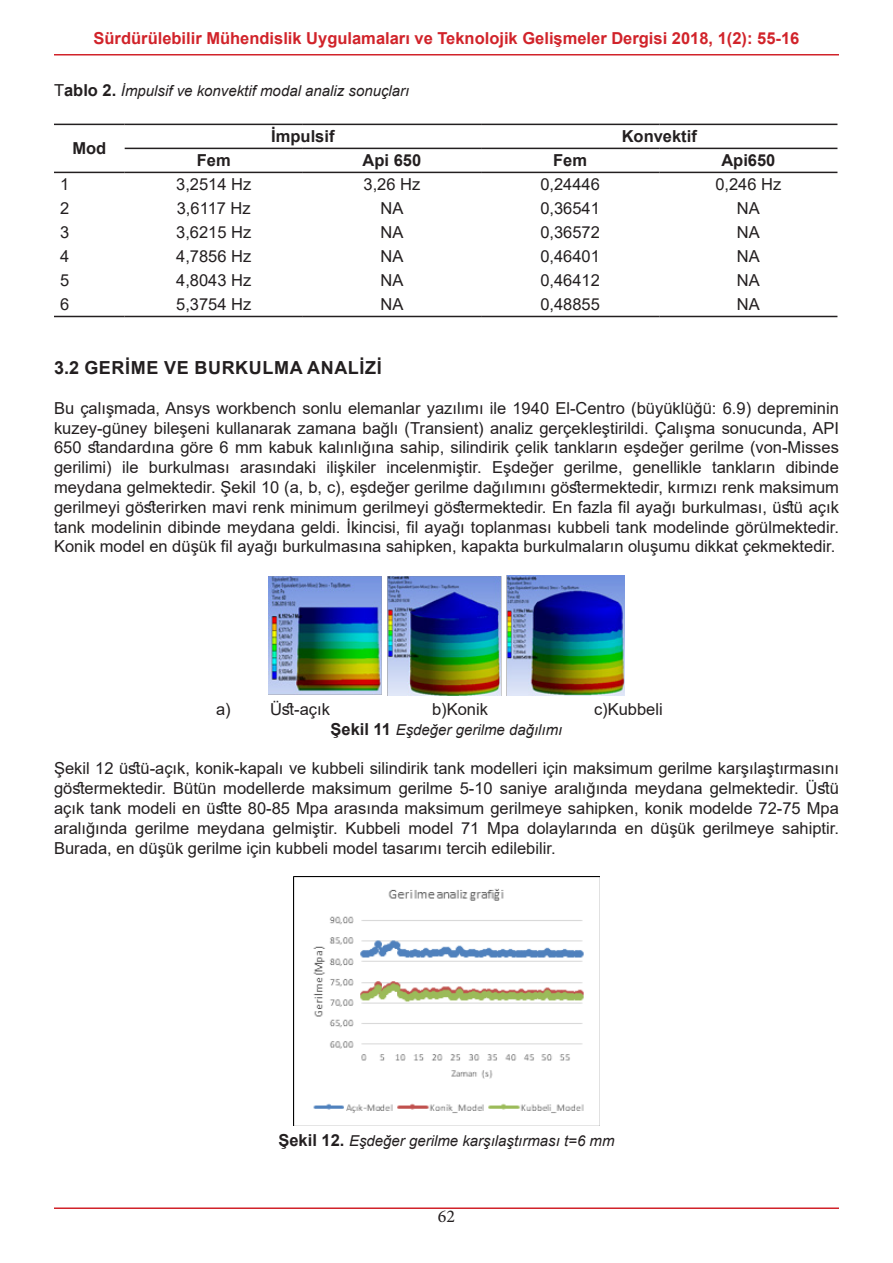
<style>
.page{position:relative;width:893px;height:1263px;background:#fff}
.page>*{position:absolute;margin:0;border:0;box-sizing:border-box;transform-origin:0 0}
.t1{font:700 18px "Arial";letter-spacing:.035em;color:#231f20}
.t2{font:18px "Minion Pro";color:#231f20}
.t3{font:16.5px/19.8px "Arial";color:#231f20;text-align:justify}
.t4{font:700 16.5px "Arial";color:#d1232a}
.t5{font:700 16.5px "Arial";color:#231f20}
.t6{font:italic 15px "Arial";color:#231f20}
.s1{font-style:normal;font-size:16.5px}
.s2{font-weight:700;font-style:normal;font-size:16.5px}
</style>
<div class="page">
<hr style="left:54px;top:54px;width:785px;height:2px;background:#d1232a">
<hr style="left:54px;top:1207px;width:785px;height:2px;background:#d1232a">
<hr style="left:54px;top:316px;width:71px;height:1px;background:#231f20">
<hr style="left:125px;top:316px;width:178px;height:1px;background:#231f20">
<hr style="left:303px;top:316px;width:178px;height:1px;background:#231f20">
<hr style="left:481px;top:316px;width:178px;height:1px;background:#231f20">
<hr style="left:659px;top:316px;width:178px;height:1px;background:#231f20">
<hr style="left:125px;top:172px;width:178px;height:1px;background:#231f20">
<hr style="left:303px;top:172px;width:178px;height:1px;background:#231f20">
<hr style="left:481px;top:172px;width:178px;height:1px;background:#231f20">
<hr style="left:659px;top:172px;width:178px;height:1px;background:#231f20">
<hr style="left:54px;top:124px;width:71px;height:1px;background:#231f20">
<hr style="left:54px;top:172px;width:71px;height:1px;background:#231f20">
<hr style="left:125px;top:124px;width:178px;height:1px;background:#231f20">
<hr style="left:303px;top:124px;width:178px;height:1px;background:#231f20">
<hr style="left:481px;top:124px;width:178px;height:1px;background:#231f20">
<hr style="left:659px;top:124px;width:178px;height:1px;background:#231f20">
<hr style="left:125px;top:148px;width:178px;height:1px;background:#231f20">
<hr style="left:303px;top:148px;width:178px;height:1px;background:#231f20">
<hr style="left:481px;top:148px;width:178px;height:1px;background:#231f20">
<hr style="left:659px;top:148px;width:178px;height:1px;background:#231f20">
<img style="left:269px;top:575px;width:355px;height:120px">
<img style="left:294px;top:877px;width:305px;height:249px">
<p class="t4" style="left:94px;top:26px;width:707px">Sürdürülebilir Mühendislik Uygulamaları ve Teknolojik Gelişmeler Dergisi 2018, 1(2): 55-16</p>
<p class="t6" style="left:54px;top:81px;width:357px"><span class="s1">T</span><span class="s2">ablo 2.</span> İmpulsif ve konvektif modal analiz sonuçları</p>
<p class="t5" style="left:72px;top:137px;width:35px">Mod</p>
<p class="t5" style="left:271px;top:125px;width:65px">İmpulsif</p>
<p class="t5" style="left:622px;top:125px;width:77px">Konvektif</p>
<p class="t5" style="left:197px;top:149px;width:35px">Fem</p>
<p class="t5" style="left:363px;top:149px;width:60px">Api 650</p>
<p class="t5" style="left:553px;top:149px;width:35px">Fem</p>
<p class="t5" style="left:721px;top:149px;width:56px">Api650</p>
<p class="t3" style="left:60px;top:175px;width:11px">1</p>
<p class="t3" style="left:176px;top:175px;width:77px">3,2514 Hz</p>
<p class="t3" style="left:364px;top:175px;width:58px">3,26 Hz</p>
<p class="t3" style="left:540px;top:175px;width:61px">0,24446</p>
<p class="t3" style="left:715px;top:175px;width:68px">0,246 Hz</p>
<p class="t3" style="left:60px;top:199px;width:11px">2</p>
<p class="t3" style="left:177px;top:199px;width:75px">3,6117 Hz</p>
<p class="t3" style="left:380px;top:199px;width:24px">NA</p>
<p class="t3" style="left:540px;top:199px;width:61px">0,36541</p>
<p class="t3" style="left:737px;top:199px;width:24px">NA</p>
<p class="t3" style="left:60px;top:223px;width:11px">3</p>
<p class="t3" style="left:176px;top:223px;width:77px">3,6215 Hz</p>
<p class="t3" style="left:380px;top:223px;width:24px">NA</p>
<p class="t3" style="left:540px;top:223px;width:61px">0,36572</p>
<p class="t3" style="left:737px;top:223px;width:24px">NA</p>
<p class="t3" style="left:60px;top:247px;width:11px">4</p>
<p class="t3" style="left:176px;top:247px;width:77px">4,7856 Hz</p>
<p class="t3" style="left:380px;top:247px;width:24px">NA</p>
<p class="t3" style="left:540px;top:247px;width:61px">0,46401</p>
<p class="t3" style="left:737px;top:247px;width:24px">NA</p>
<p class="t3" style="left:60px;top:271px;width:11px">5</p>
<p class="t3" style="left:176px;top:271px;width:77px">4,8043 Hz</p>
<p class="t3" style="left:380px;top:271px;width:24px">NA</p>
<p class="t3" style="left:540px;top:271px;width:61px">0,46412</p>
<p class="t3" style="left:737px;top:271px;width:24px">NA</p>
<p class="t3" style="left:60px;top:295px;width:11px">6</p>
<p class="t3" style="left:176px;top:295px;width:77px">5,3754 Hz</p>
<p class="t3" style="left:380px;top:295px;width:24px">NA</p>
<p class="t3" style="left:540px;top:295px;width:61px">0,48855</p>
<p class="t3" style="left:737px;top:295px;width:24px">NA</p>
<p class="t1" style="left:54px;top:355px;width:327px">3.2 GERIME VE BURKULMA ANALIZI</p>
<p class="t3" style="left:54px;top:398px;width:786px">Bu çalışmada, Ansys workbench sonlu elemanlar yazılımı ile 1940 El-Centro (büyüklüğü: 6.9) depreminin kuzey-güney bileşeni kullanarak zamana bağlı (Transient) analiz gerçekleştirildi. Çalışma sonucunda, API 650 standardına göre 6 mm kabuk kalınlığına sahip, silindirik çelik tankların eşdeğer gerilme (von-Misses gerilimi) ile burkulması arasındaki ilişkiler incelenmiştir. Eşdeğer gerilme, genellikle tankların dibinde meydana gelmektedir. Şekil 10 (a, b, c), eşdeğer gerilme dağılımını göstermektedir, kırmızı renk maksimum gerilmeyi gösterirken mavi renk minimum gerilmeyi göstermektedir. En fazla fil ayağı burkulması, üstü açık tank modelinin dibinde meydana geldi. İkincisi, fil ayağı toplanması kubbeli tank modelinde görülmektedir.<br>Konik model en düşük fil ayağı burkulmasına sahipken, kapakta burkulmaların oluşumu dikkat çekmektedir.</p>
<p class="t3" style="left:216px;top:699px;width:115px">a) Üst-açık</p>
<p class="t3" style="left:432px;top:699px;width:57px">b)Konik</p>
<p class="t3" style="left:594px;top:699px;width:70px">c)Kubbeli</p>
<p class="t6" style="left:331px;top:720px;width:233px"><span class="s2">Şekil 11</span> Eşdeğer gerilme dağılımı</p>
<p class="t3" style="left:54px;top:759px;width:786px">Şekil 12 üstü-açık, konik-kapalı ve kubbeli silindirik tank modelleri için maksimum gerilme karşılaştırmasını göstermektedir. Bütün modellerde maksimum gerilme 5-10 saniye aralığında meydana gelmektedir. Üstü açık tank modeli en üstte 80-85 Mpa arasında maksimum gerilmeye sahipken, konik modelde 72-75 Mpa aralığında gerilme meydana gelmiştir. Kubbeli model 71 Mpa dolaylarında en düşük gerilmeye sahiptir.<br>Burada, en düşük gerilme için kubbeli model tasarımı tercih edilebilir.</p>
<p class="t6" style="left:278px;top:1130px;width:338px"><span class="s2">Şekil 12.</span> Eşdeğer gerilme karşılaştırması t=6 mm</p>
<p class="t2" style="left:438px;top:1204px;width:19px">62</p>
</div>
